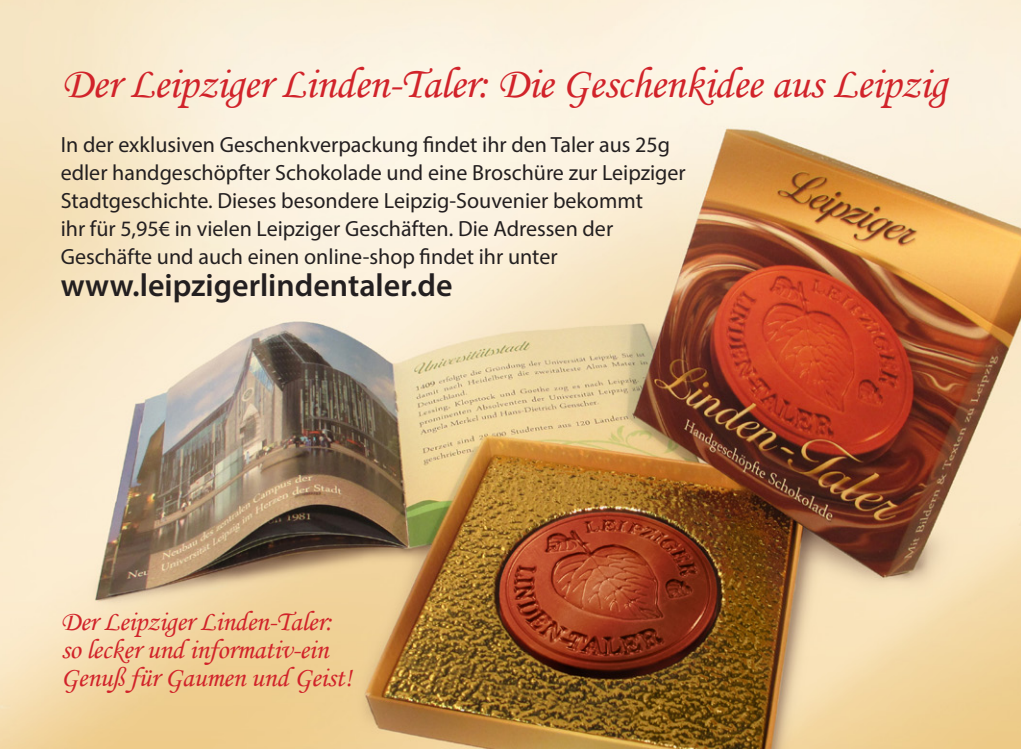
<style>
.page{position:relative;width:1021px;height:749px;background:#fff}
.page>*{position:absolute;margin:0;border:0;box-sizing:border-box;transform-origin:0 0}
.t1{font:44px "Monotype Corsiva";letter-spacing:-.01em;color:#d1232a}
.t2{font:600 32px "Myriad Pro";color:#231f20}
.t3{font:28px/28px "Monotype Corsiva";letter-spacing:-.01em;color:#d1232a}
.t4{font:22px/28px "Myriad Pro";color:#231f20}
</style>
<div class="page">
<img style="left:0;top:0;width:1020px;height:748px">
<h1 class="t1" style="left:62px;top:57px;width:886px">Der Leipziger Linden-Taler: Die Geschenkidee aus Leipzig</h1>
<p class="t4" style="left:61px;top:130px;width:626px">In der exklusiven Geschenkverpackung findet ihr den Taler aus 25g edler handgeschöpfter Schokolade und eine Broschüre zur Leipziger Stadtgeschichte. Dieses besondere Leipzig-Souvenier bekommt<br>ihr für 5,95€ in vielen Leipziger Geschäften. Die Adressen der Geschäfte und auch einen online-shop findet ihr unter</p>
<h2 class="t2" style="left:61px;top:264px;width:393px">www.leipzigerlindentaler.de</h2>
<p class="t3" style="left:61px;top:607px;width:293px">Der Leipziger Linden-Taler: so lecker und informativ-ein<br>Genuß für Gaumen und Geist!</p>
</div>
